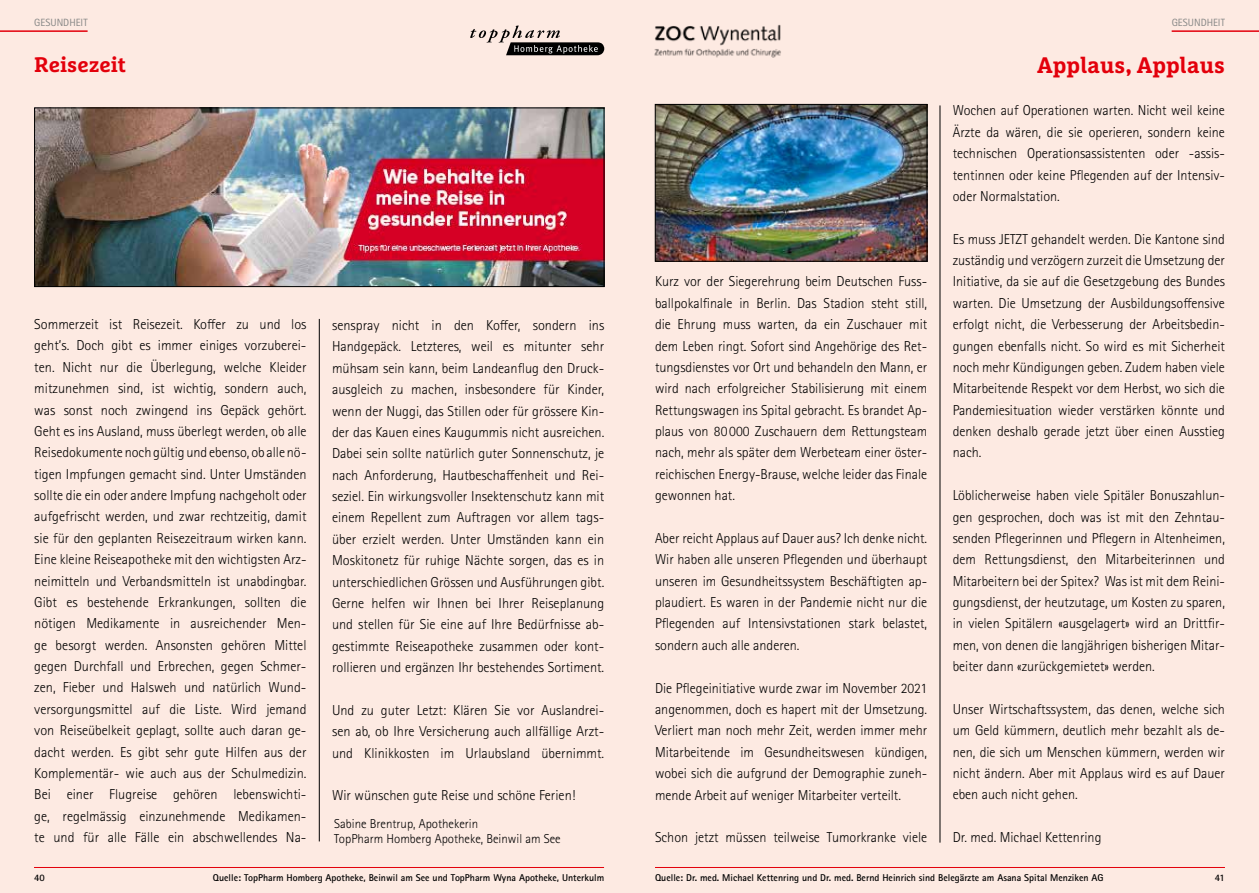
<style>
.page{position:relative;width:1259px;height:893px;background:#fff}
.page>*{position:absolute;margin:0;border:0;box-sizing:border-box;transform-origin:0 0}
.t1{font:700 22.5px "Marselis Slab Pro";color:#e3000b}
.t2{font:700 21px "Marselis Slab Pro";color:#e3000b}
.t3{font:300 14.4px/21.3px "Rotis Sans Serif Std";color:#000;text-align:justify}
.t4{font:300 12.9px/15px "Rotis Sans Serif Std";color:#000}
.t5{font:10.5px "Rotis Sans Serif Std";color:#868786}
.t6{font:700 9.9px "Rotis Sans Serif Std";color:#000}
</style>
<div class="page">
<div style="left:0;top:0;width:629px;height:893px;background:#fdeae2"></div>
<div style="left:629px;top:0;width:630px;height:893px;background:#fdeae2"></div>
<hr style="left:0;top:30px;width:88px;height:2px;background:#e3000b">
<hr style="left:34px;top:867px;width:570px;height:1px;background:#e3000b">
<svg style="left:470px;top:26px;width:134px;height:29px"></svg>
<hr style="left:319px;top:319px;width:1px;height:522px;background:#000">
<img style="left:36px;top:110px;width:566px;height:175px">
<div style="left:34px;top:108px;width:570px;height:179px;border:1px solid #000"></div>
<hr style="left:939px;top:105px;width:1px;height:738px;background:#000">
<img style="left:654px;top:24px;width:127px;height:34px">
<hr style="left:655px;top:867px;width:570px;height:1px;background:#e3000b">
<hr style="left:1171px;top:30px;width:88px;height:2px;background:#e3000b">
<img style="left:657px;top:106px;width:268px;height:153px">
<div style="left:655px;top:104px;width:272px;height:157px;border:1px solid #000"></div>
<p class="t5" style="left:34px;top:16px;width:55px">GESUNDHEIT</p>
<h2 class="t2" style="left:34px;top:51px;width:93px">Reisezeit</h2>
<p class="t3" style="left:34px;top:314px;width:274px">Sommerzeit ist Reisezeit. Koffer zu und los geht’s. Doch gibt es immer einiges vorzuberei&shy;ten. Nicht nur die Überlegung, welche Kleider mitzunehmen sind, ist wichtig, sondern auch, was sonst noch zwingend ins Gepäck gehört.<br>Geht es ins Ausland, muss überlegt werden, ob alle Reisedokumente noch gültig und ebenso, ob alle nö&shy;tigen Impfungen gemacht sind. Unter Umständen sollte die ein oder andere Impfung nachgeholt oder aufgefrischt werden, und zwar rechtzeitig, damit sie für den geplanten Reisezeitraum wirken kann.<br>Eine kleine Reiseapotheke mit den wichtigsten Arz&shy;neimitteln und Verbandsmitteln ist unabdingbar.<br>Gibt es bestehende Erkrankungen, sollten die nötigen Medikamente in ausreichender Men&shy;ge besorgt werden. Ansonsten gehören Mittel gegen Durchfall und Erbrechen, gegen Schmer&shy;zen, Fieber und Halsweh und natürlich Wund&shy;versorgungsmittel auf die Liste. Wird jemand von Reiseübelkeit geplagt, sollte auch daran ge&shy;dacht werden. Es gibt sehr gute Hilfen aus der Komplementär- wie auch aus der Schulmedizin.<br>Bei einer Flugreise gehören lebenswichti&shy;ge, regelmässig einzunehmende Medikamen&shy;te und für alle Fälle ein abschwellendes Na-</p>
<p class="t3" style="left:332px;top:315px;width:274px">senspray nicht in den Koffer, sondern ins Handgepäck. Letzteres, weil es mitunter sehr mühsam sein kann, beim Landeanflug den Druck&shy;ausgleich zu machen, insbesondere für Kinder, wenn der Nuggi, das Stillen oder für grössere Kin&shy;der das Kauen eines Kaugummis nicht ausreichen.<br>Dabei sein sollte natürlich guter Sonnenschutz, je nach Anforderung, Hautbeschaffenheit und Rei&shy;seziel. Ein wirkungsvoller Insektenschutz kann mit einem Repellent zum Auftragen vor allem tags&shy;über erzielt werden. Unter Umständen kann ein Moskitonetz für ruhige Nächte sorgen, das es in unterschiedlichen Grössen und Ausführungen gibt.<br>Gerne helfen wir Ihnen bei Ihrer Reiseplanung und stellen für Sie eine auf Ihre Bedürfnisse ab&shy;gestimmte Reiseapotheke zusammen oder kont&shy;rollieren und ergänzen Ihr bestehendes Sortiment.</p>
<p class="t3" style="left:332px;top:699px;width:274px">Und zu guter Letzt: Klären Sie vor Auslandrei&shy;sen ab, ob Ihre Versicherung auch allfällige Arzt&shy;und Klinikkosten im Urlaubsland übernimmt.</p>
<p class="t3" style="left:332px;top:785px;width:245px">Wir wünschen gute Reise und schöne Ferien!</p>
<p class="t4" style="left:334px;top:816px;width:228px">Sabine Brentrup, Apothekerin<br>TopPharm Homberg Apotheke, Beinwil am See</p>
<p class="t6" style="left:213px;top:871px;width:393px">Quelle: TopPharm Homberg Apotheke, Beinwil am See und TopPharm Wyna Apotheke, Unterkulm</p>
<p class="t6" style="left:34px;top:871px;width:12px">40</p>
<p class="t5" style="left:1171px;top:16px;width:55px">GESUNDHEIT</p>
<p class="t3" style="left:655px;top:271px;width:274px">Kurz vor der Siegerehrung beim Deutschen Fuss&shy;ballpokalfinale in Berlin. Das Stadion steht still, die Ehrung muss warten, da ein Zuschauer mit dem Leben ringt. Sofort sind Angehörige des Ret&shy;tungsdienstes vor Ort und behandeln den Mann, er wird nach erfolgreicher Stabilisierung mit einem Rettungswagen ins Spital gebracht. Es brandet Ap&shy;plaus von 80 000 Zuschauern dem Rettungsteam nach, mehr als später dem Werbeteam einer öster&shy;reichischen Energy-Brause, welche leider das Finale gewonnen hat.</p>
<p class="t3" style="left:655px;top:528px;width:274px">Aber reicht Applaus auf Dauer aus? Ich denke nicht.<br>Wir haben alle unseren Pflegenden und überhaupt unseren im Gesundheitssystem Beschäftigten ap&shy;plaudiert. Es waren in der Pandemie nicht nur die Pflegenden auf Intensivstationen stark belastet, sondern auch alle anderen.</p>
<p class="t3" style="left:655px;top:677px;width:274px">Die Pflegeinitiative wurde zwar im November 2021 angenommen, doch es hapert mit der Umsetzung.<br>Verliert man noch mehr Zeit, werden immer mehr Mitarbeitende im Gesundheitswesen kündigen, wobei sich die aufgrund der Demographie zuneh&shy;mende Arbeit auf weniger Mitarbeiter verteilt.</p>
<p class="t3" style="left:655px;top:827px;width:274px">Schon jetzt müssen teilweise Tumorkranke viele</p>
<h1 class="t1" style="left:1037px;top:51px;width:189px">Applaus, Applaus</h1>
<p class="t3" style="left:952px;top:100px;width:274px">Wochen auf Operationen warten. Nicht weil keine Ärzte da wären, die sie operieren, sondern keine technischen Operationsassistenten oder -assis&shy;tentinnen oder keine Pflegenden auf der Intensiv&shy;oder Normalstation.</p>
<p class="t3" style="left:952px;top:228px;width:274px">Es muss JETZT gehandelt werden. Die Kantone sind zuständig und verzögern zurzeit die Umsetzung der Initiative, da sie auf die Gesetzgebung des Bundes warten. Die Umsetzung der Ausbildungsoffensive erfolgt nicht, die Verbesserung der Arbeitsbedin&shy;gungen ebenfalls nicht. So wird es mit Sicherheit noch mehr Kündigungen geben. Zudem haben viele Mitarbeitende Respekt vor dem Herbst, wo sich die Pandemiesituation wieder verstärken könnte und denken deshalb gerade jetzt über einen Ausstieg nach.</p>
<p class="t3" style="left:952px;top:485px;width:274px">Löblicherweise haben viele Spitäler Bonuszahlun&shy;gen gesprochen, doch was ist mit den Zehntau&shy;senden Pflegerinnen und Pflegern in Altenheimen, dem Rettungsdienst, den Mitarbeiterinnen und Mitarbeitern bei der Spitex? Was ist mit dem Reini&shy;gungsdienst, der heutzutage, um Kosten zu sparen, in vielen Spitälern «ausgelagert» wird an Drittfir&shy;men, von denen die langjährigen bisherigen Mitar&shy;beiter dann «zurückgemietet» werden.</p>
<p class="t3" style="left:952px;top:699px;width:274px">Unser Wirtschaftssystem, das denen, welche sich um Geld kümmern, deutlich mehr bezahlt als de&shy;nen, die sich um Menschen kümmern, werden wir nicht ändern. Aber mit Applaus wird es auf Dauer eben auch nicht gehen.</p>
<p class="t3" style="left:952px;top:827px;width:150px">Dr. med. Michael Kettenring</p>
<p class="t6" style="left:655px;top:872px;width:450px">Quelle: Dr. med. Michael Kettenring und Dr. med. Bernd Heinrich sind Belegärzte am Asana Spital Menziken AG</p>
<p class="t6" style="left:1214px;top:871px;width:12px">41</p>
</div>
